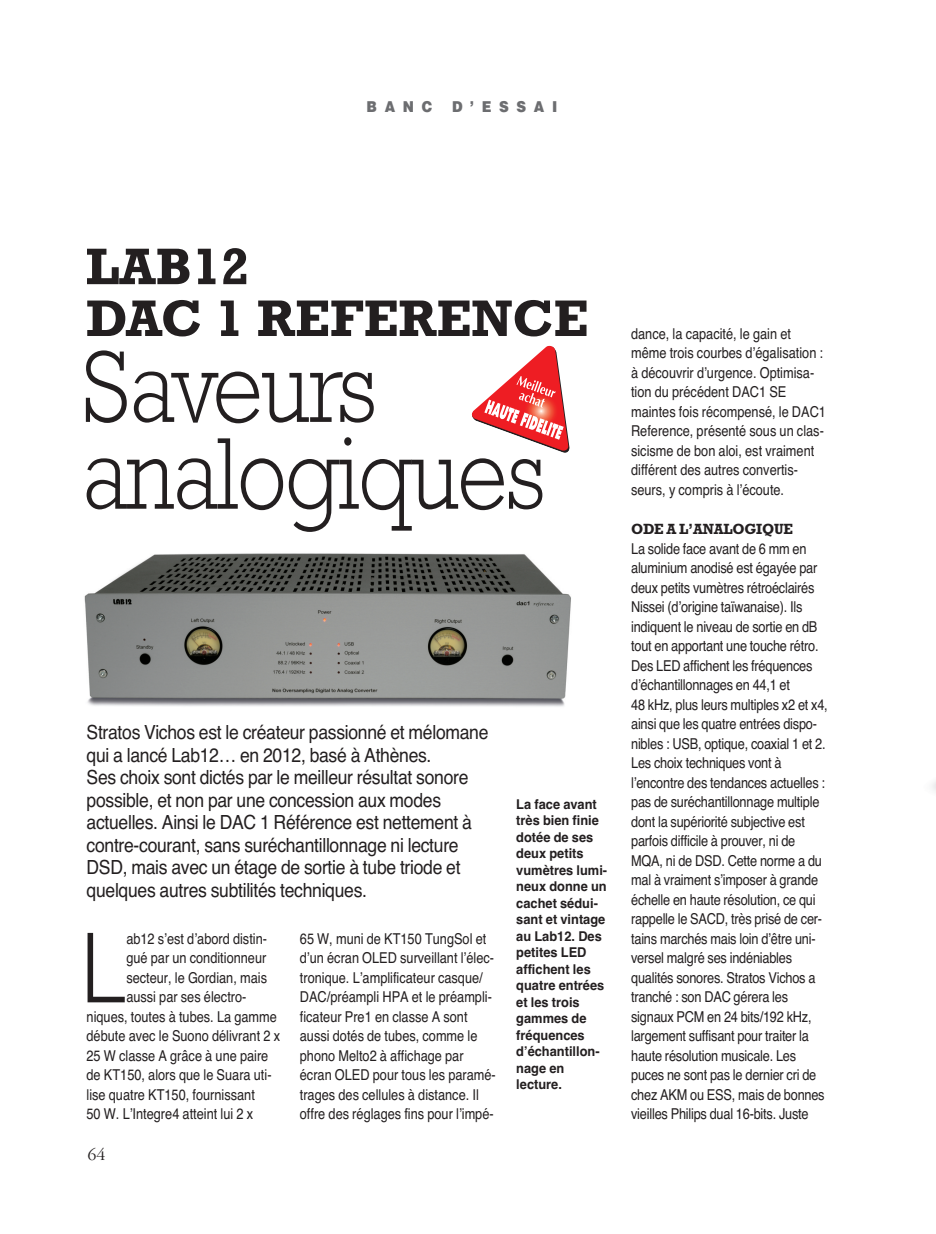
<style>
.page{position:relative;width:936px;height:1234px;background:#fff}
.page>*{position:absolute;margin:0;border:0;box-sizing:border-box;transform-origin:0 0}
.t1{font:300 103.5px/86.7px "Rockwell";letter-spacing:-.015em;color:#231f20;scale:.87 1}
.t2{font:300 96.45px "Helvetica";color:#231f20;scale:.85 1}
.t3{font:700 52.2px/51.8px "Rockwell";color:#231f20}
.t4{font:19.5px/22.5px "Helvetica";letter-spacing:-.015em;color:#231f20;scale:.9 1}
.t5{font:18px "Garamond Three";color:#231f20}
.t6{font:15px/19.5px "Helvetica";letter-spacing:-.015em;color:#231f20;scale:.85 1}
.t7{font:700 15px "Rockwell";letter-spacing:-.015em;color:#231f20;scale:.95 1}
.t8{font:900 15px "Helvetica";letter-spacing:.565em;color:#6c6d70;scale:.9 1}
.t9{font:700 13.5px/16.5px "Helvetica";color:#231f20;scale:.95 1}
</style>
<div class="page">
<img style="left:84px;top:553px;width:487px;height:154px">
<svg style="left:471px;top:345px;width:98px;height:108px"></svg>
<p class="t8" style="left:366px;top:98px;width:75px">BANC</p>
<p class="t8" style="left:452px;top:98px;width:118px">D’ESSAI</p>
<h3 class="t3" style="left:85px;top:246px;width:504px">LAB12<br>DAC 1 REFERENCE</h3>
<h1 class="t1" style="left:82px;top:354px;width:534px">Saveurs analogiques</h1>
<p class="t4" style="left:87px;top:721px;width:448px">Stratos Vichos est le créateur passionné et mélomane qui a lancé Lab12… en 2012, basé à Athènes.<br>Ses choix sont dictés par le meilleur résultat sonore possible, et non par une concession aux modes actuelles. Ainsi le DAC 1 Référence est nettement à contre-courant, sans suréchantillonnage ni lecture DSD, mais avec un étage de sortie à tube triode et quelques autres subtilités techniques.</p>
<h2 class="t2" style="left:81px;top:890px;width:55px">L</h2>
<p class="t6" style="left:126px;top:928px;width:167px">ab12 s’est d’abord distin-</p>
<p class="t6" style="left:126px;top:948px;width:166px">gué par un conditionneur</p>
<p class="t6" style="left:126px;top:967px;width:167px">secteur, le Gordian, mais</p>
<p class="t6" style="left:126px;top:987px;width:143px">aussi par ses électro-</p>
<p class="t6" style="left:87px;top:1006px;width:225px">niques, toutes à tubes. La gamme</p>
<p class="t6" style="left:87px;top:1026px;width:229px">débute avec le Suono délivrant 2 x</p>
<p class="t6" style="left:87px;top:1045px;width:215px">25 W classe A grâce à une paire</p>
<p class="t6" style="left:87px;top:1065px;width:219px">de KT150, alors que le Suara uti-</p>
<p class="t6" style="left:87px;top:1084px;width:199px">lise quatre KT150, fournissant</p>
<p class="t6" style="left:87px;top:1104px;width:197px">50 W. L’Integre4 atteint lui 2 x</p>
<p class="t5" style="left:87px;top:1147px;width:19px">64</p>
<p class="t6" style="left:300px;top:928px;width:232px">65 W, muni de KT150 TungSol et d’un écran OLED surveillant l’élec&shy;tronique. L’amplificateur casque/<br>DAC/préampli HPA et le préampli&shy;ficateur Pre1 en classe A sont aussi dotés de tubes, comme le phono Melto2 à affichage par écran OLED pour tous les paramé&shy;trages des cellules à distance. Il offre des réglages fins pour l’impé-</p>
<p class="t9" style="left:516px;top:795px;width:97px">La face avant très bien finie dotée de ses deux petits vumètres lumi&shy;neux donne un cachet sédui&shy;sant et vintage au Lab12. Des petites LED affichent les quatre entrées et les trois gammes de fréquences d’échantillon&shy;nage en lecture.</p>
<p class="t6" style="left:631px;top:324px;width:231px">dance, la capacité, le gain et même trois courbes d’égalisation : à découvrir d’urgence. Optimisa&shy;tion du précédent DAC1 SE maintes fois récompensé, le DAC1<br>Reference, présenté sous un clas&shy;sicisme de bon aloi, est vraiment différent des autres convertis&shy;seurs, y compris à l’écoute.</p>
<p class="t7" style="left:631px;top:523px;width:172px">ODE A L’ANALOGIQUE</p>
<p class="t6" style="left:631px;top:538px;width:233px">La solide face avant de 6 mm en aluminium anodisé est égayée par deux petits vumètres rétroéclairés Nissei (d’origine taïwanaise). Ils indiquent le niveau de sortie en dB tout en apportant une touche rétro.<br>Des LED affichent les fréquences d’échantillonnages en 44,1 et<br>48 kHz, plus leurs multiples x2 et x4, ainsi que les quatre entrées dispo&shy;nibles : USB, optique, coaxial 1 et 2.<br>Les choix techniques vont à l’encontre des tendances actuelles : pas de suréchantillonnage multiple dont la supériorité subjective est parfois difficile à prouver, ni de MQA, ni de DSD. Cette norme a du mal à vraiment s’imposer à grande échelle en haute résolution, ce qui rappelle le SACD, très prisé de cer&shy;tains marchés mais loin d’être uni&shy;versel malgré ses indéniables qualités sonores. Stratos Vichos a tranché : son DAC gérera les signaux PCM en 24 bits/192 kHz, largement suffisant pour traiter la haute résolution musicale. Les puces ne sont pas le dernier cri de chez AKM ou ESS, mais de bonnes vieilles Philips dual 16-bits. Juste</p>
</div>
